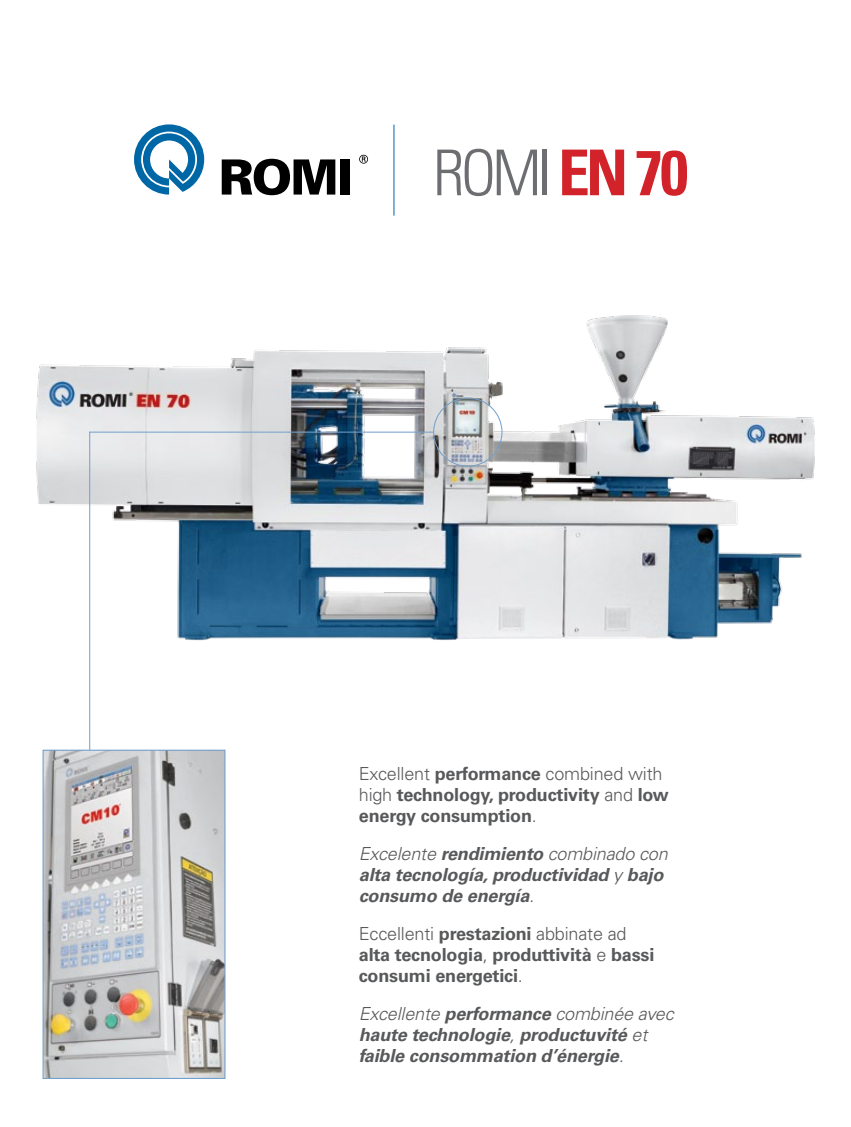
<style>
.page{position:relative;width:851px;height:1127px;background:#fff}
.page>*{position:absolute;margin:0;border:0;box-sizing:border-box;transform-origin:0 0}
.t1{font:300 condensed 63.15px "Univers";color:#6d6e71}
.t2{font:italic 700 18px/21px "Univers";letter-spacing:-.01em;color:#58595b}
.t3{font:700 18px/21px "Univers";letter-spacing:-.01em;color:#58595b}
.s1{font-weight:700;color:#d2232a}
.s2{font-weight:300}
</style>
<div class="page">
<img style="left:36px;top:315px;width:779px;height:326px">
<hr style="left:89px;top:432px;width:1px;height:372px;background:#729fcb">
<svg style="left:359px;top:155px;width:9px;height:9px"></svg>
<svg style="left:222px;top:159px;width:113px;height:36px"></svg>
<div style="left:340px;top:159px;width:10px;height:36px;background:#000"></div>
<svg style="left:134px;top:124px;width:70px;height:71px"></svg>
<hr style="left:393px;top:125px;width:1px;height:91px;background:#0067a6">
<div style="left:433px;top:398px;width:69px;height:69px;border:1px solid #729fcb;border-radius:50%"></div>
<hr style="left:89px;top:432px;width:344px;height:1px;background:#729fcb">
<img style="left:45px;top:752px;width:178px;height:325px">
<div style="left:43px;top:750px;width:182px;height:329px;border:1px solid #729fcb"></div>
<h1 class="t1" style="left:433px;top:135px;width:257px">ROMI <span class="s1">En 70</span></h1>
<p class="t3" style="left:359px;top:763px;width:311px"><span class="s2">Excellent</span> performance <span class="s2">combined with high</span> technology, productivity <span class="s2">and</span> low energy consumption<span class="s2">.</span></p>
<p class="t2" style="left:359px;top:843px;width:310px"><span class="s2">Excelente</span> rendimiento <span class="s2">combinado con </span>alta tecnología, productividad <span class="s2">y</span> bajo consumo de energía<span class="s2">.</span></p>
<p class="t3" style="left:359px;top:923px;width:297px"><span class="s2">Eccellenti</span> prestazioni <span class="s2">abbinate ad </span>alta tecnologia<span class="s2">,</span> produttività <span class="s2">e</span> bassi consumi energetici<span class="s2">.</span></p>
<p class="t2" style="left:359px;top:1003px;width:316px"><span class="s2">Excellente</span> performance <span class="s2">combinée avec </span>haute technologie<span class="s2">,</span> productuvité <span class="s2">et </span>faible consommation d’énergie<span class="s2">.</span></p>
</div>
